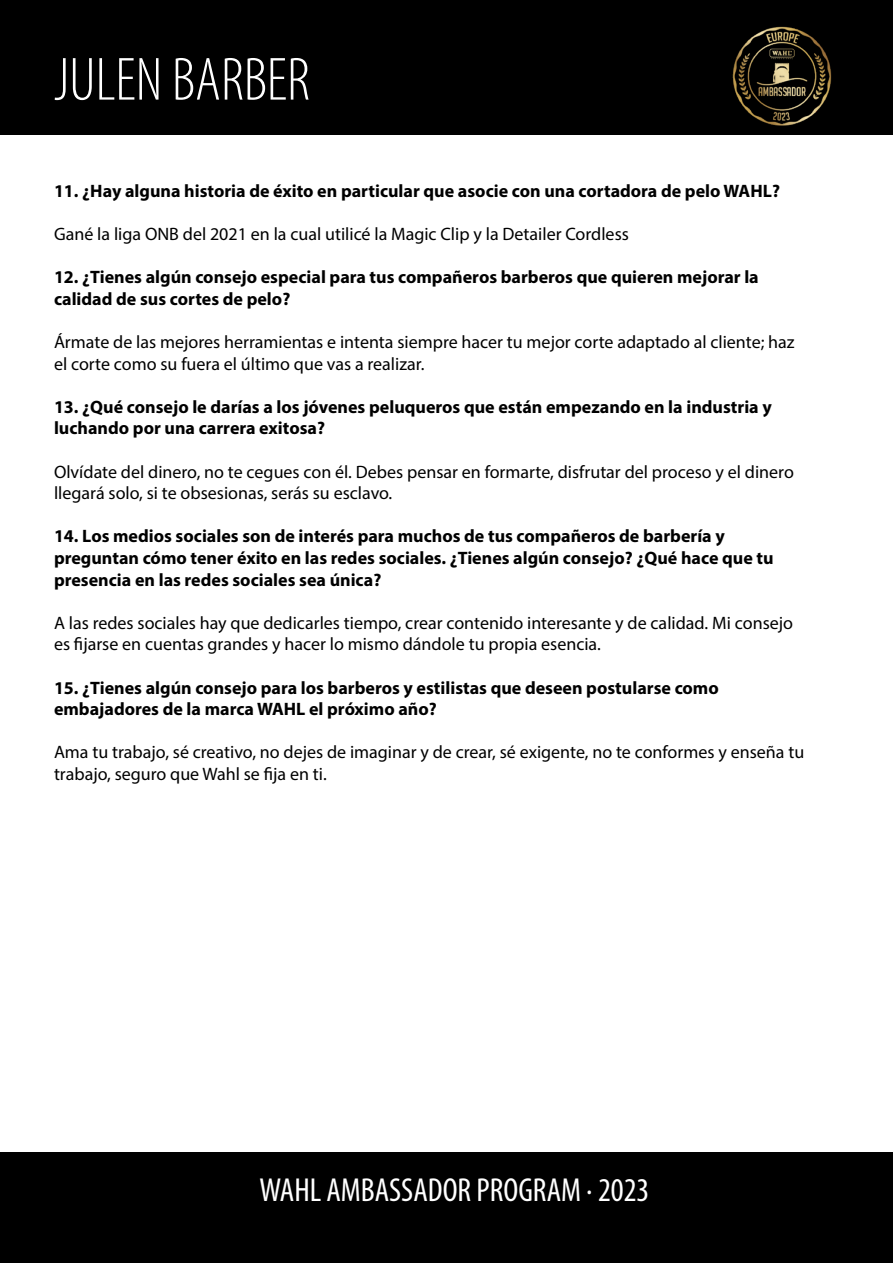
<style>
.page{position:relative;width:893px;height:1263px;background:#fff}
.page>*{position:absolute;margin:0;border:0;box-sizing:border-box;transform-origin:0 0}
.t1{font:300 condensed 61.5px "Myriad Pro";color:#fff}
.t2{font:condensed 33.45px "Myriad Pro";color:#fff}
.t3{font:18px/21.6px "Myriad Pro";color:#000}
.t4{font:700 18px/21.6px "Myriad Pro";color:#000}
</style>
<div class="page">
<div style="left:0;top:0;width:893px;height:135px;background:#000"></div>
<img style="left:732px;top:26px;width:100px;height:100px">
<div style="left:0;top:1152px;width:893px;height:111px;background:#000"></div>
<h1 class="t1" style="left:54px;top:43px;width:257px">JULEN BARBER</h1>
<p class="t4" style="left:54px;top:179px;width:727px">11. ¿Hay alguna historia de éxito en particular que asocie con una cortadora de pelo WAHL?</p>
<p class="t3" style="left:54px;top:223px;width:576px">Gané la liga ONB del 2021 en la cual utilicé la Magic Clip y la Detailer Cordless</p>
<p class="t4" style="left:54px;top:266px;width:706px">12. ¿Tienes algún consejo especial para tus compañeros barberos que quieren mejorar la calidad de sus cortes de pelo?</p>
<p class="t3" style="left:54px;top:331px;width:742px">Ármate de las mejores herramientas e intenta siempre hacer tu mejor corte adaptado al cliente; haz el corte como su fuera el último que vas a realizar.</p>
<p class="t4" style="left:54px;top:395px;width:719px">13. ¿Qué consejo le darías a los jóvenes peluqueros que están empezando en la industria y luchando por una carrera exitosa?</p>
<p class="t3" style="left:54px;top:460px;width:741px">Olvídate del dinero, no te cegues con él. Debes pensar en formarte, disfrutar del proceso y el dinero llegará solo, si te obsesionas, serás su esclavo.</p>
<p class="t4" style="left:54px;top:525px;width:721px">14. Los medios sociales son de interés para muchos de tus compañeros de barbería y preguntan cómo tener éxito en las redes sociales. ¿Tienes algún consejo? ¿Qué hace que tu presencia en las redes sociales sea única?</p>
<p class="t3" style="left:54px;top:612px;width:741px">A las redes sociales hay que dedicarles tiempo, crear contenido interesante y de calidad. Mi consejo es fijarse en cuentas grandes y hacer lo mismo dándole tu propia esencia.</p>
<p class="t4" style="left:54px;top:676px;width:666px">15. ¿Tienes algún consejo para los barberos y estilistas que deseen postularse como embajadores de la marca WAHL el próximo año?</p>
<p class="t3" style="left:54px;top:741px;width:752px">Ama tu trabajo, sé creativo, no dejes de imaginar y de crear, sé exigente, no te conformes y enseña tu trabajo, seguro que Wahl se fija en ti.</p>
<h2 class="t2" style="left:259px;top:1169px;width:392px">WAHL AMBASSADOR PROGRAM · 2023</h2>
</div>
